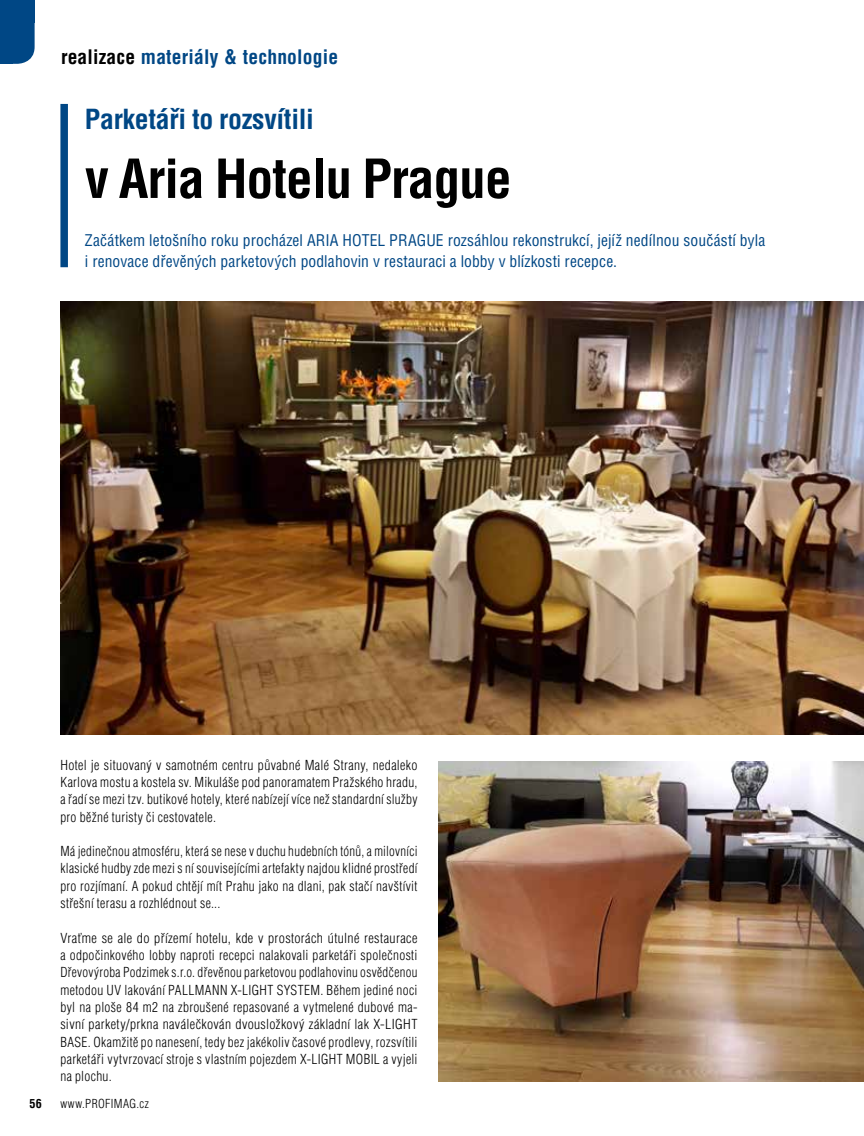
<style>
.page{position:relative;width:864px;height:1136px;background:#fff}
.page>*{position:absolute;margin:0;border:0;box-sizing:border-box;transform-origin:0 0}
.t1{font:700 condensed 52.5px "Helvetica CE";letter-spacing:-.02em;color:#000}
.t2{font:700 condensed 27px "Helvetica CE";letter-spacing:-.01em;color:#004785}
.t3{font:700 condensed 19.5px "Helvetica CE";letter-spacing:.01em;color:#004785}
.t4{font:condensed 15.75px/21px "Helvetica CE";letter-spacing:.005em;color:#004785}
.t5{font:300 condensed 13.5px/17.2px "Helvetica CE";letter-spacing:.025em;color:#000;text-align:justify}
.t6{font:300 condensed 13.5px/17.2px "Helvetica CE";letter-spacing:.025em;color:#000;text-align:justify;scale:.96 1}
.t7{font:300 condensed 12.15px "Helvetica CE";letter-spacing:.035em;color:#000}
.t8{font:700 condensed 12.15px "Helvetica CE";color:#000}
.s1{color:#000}
</style>
<div class="page">
<div style="left:60px;top:104px;width:8px;height:163px;background:#004785"></div>
<svg style="left:13px;top:22px;width:22px;height:42px"></svg>
<div style="left:0;top:0;width:35px;height:22px;background:#004785"></div>
<div style="left:0;top:0;width:13px;height:64px;background:#004785"></div>
<img style="left:60px;top:302px;width:803px;height:432px">
<img style="left:438px;top:761px;width:425px;height:320px">
<h3 class="t3" style="left:61px;top:45px;width:278px"><span class="s1">realizace</span> materiály &amp; technologie</h3>
<h2 class="t2" style="left:85px;top:103px;width:230px">Parketáři to rozsvítili</h2>
<h1 class="t1" style="left:85px;top:148px;width:428px">v Aria Hotelu Prague</h1>
<p class="t4" style="left:85px;top:230px;width:681px">Začátkem letošního roku procházel ARIA HOTEL PRAGUE rozsáhlou rekonstrukcí, jejíž nedílnou součástí byla i renovace dřevěných parketových podlahovin v restauraci a lobby v blízkosti recepce.</p>
<p class="t5" style="left:60px;top:756px;width:358px">Hotel je situovaný v samotném centru půvabné Malé Strany, nedaleko Karlova mostu a kostela sv. Mikuláše pod panoramatem Pražského hradu, a řadí se mezi tzv. butikové hotely, které nabízejí více než standardní služby pro běžné turisty či cestovatele.</p>
<p class="t6" style="left:60px;top:842px;width:373px">Má jedinečnou atmosféru, která se nese v duchu hudebních tónů, a milovníci klasické hudby zde mezi s ní souvisejícími artefakty najdou klidné prostředí pro rozjímaní. A pokud chtějí mít Prahu jako na dlani, pak stačí navštívit střešní terasu a rozhlédnout se...</p>
<p class="t5" style="left:60px;top:929px;width:358px">Vraťme se ale do přízemí hotelu, kde v prostorách útulné restaurace a odpočinkového lobby naproti recepci nalakovali parketáři společnosti Dřevovýroba Podzimek s.r.o. dřevěnou parketovou podlahovinu osvědčenou metodou UV lakování PALLMANN X-LIGHT SYSTEM. Během jediné noci byl na ploše 84 m2 na zbroušené repasované a vytmelené dubové ma&shy;sivní parkety/prkna naválečkován dvousložkový základní lak X-LIGHT BASE. Okamžitě po nanesení, tedy bez jakékoliv časové prodlevy, rozsvítili parketáři vytvrzovací stroje s vlastním pojezdem X-LIGHT MOBIL a vyjeli na plochu.</p>
<p class="t8" style="left:29px;top:1096px;width:14px">56</p>
<p class="t7" style="left:60px;top:1096px;width:90px">www.ProfiMag.cz</p>
</div>
